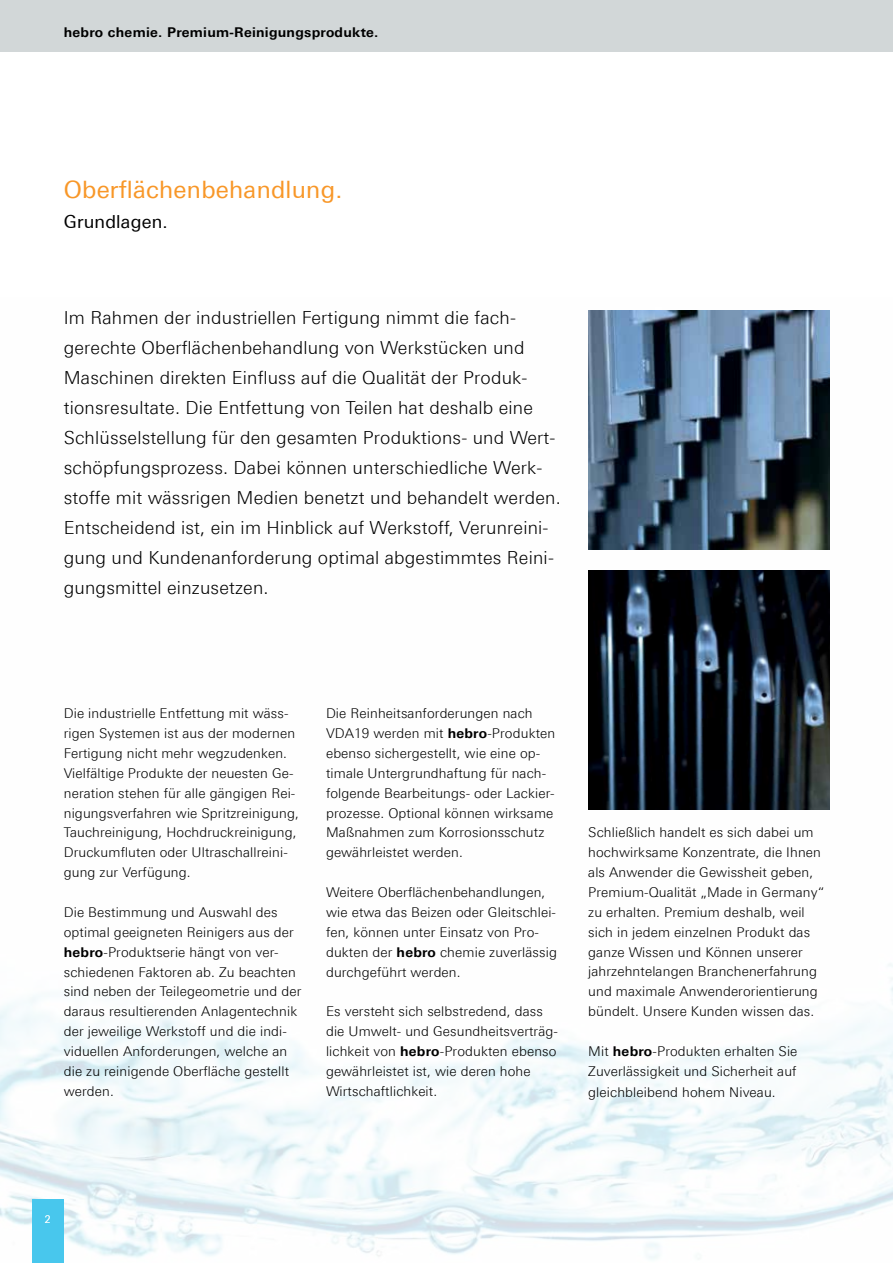
<style>
.page{position:relative;width:893px;height:1263px;background:#fff}
.page>*{position:absolute;margin:0;border:0;box-sizing:border-box;transform-origin:0 0}
.t1{font:24px "LT Univers Basic";letter-spacing:.01em;color:#f89728}
.t2{font:300 18px/30px "LT Univers Basic";letter-spacing:.01em;color:#000}
.t3{font:18px "LT Univers Basic";letter-spacing:.01em;color:#000}
.t4{font:300 13.5px/19.8px "LT Univers Basic";letter-spacing:.01em;color:#000}
.t5{font:700 13.5px "LT Univers Basic";letter-spacing:.02em;color:#000}
.t6{font:300 10.5px "LT Univers Basic";color:#fff}
.s1{font-weight:700}
</style>
<div class="page">
<img style="left:0;top:310px;width:893px;height:950px">
<div style="left:0;top:0;width:893px;height:51px;background:#d2d7d8"></div>
<div style="left:32px;top:1199px;width:32px;height:64px;background:#48c7ed"></div>
<img style="left:588px;top:571px;width:241px;height:238px">
<img style="left:588px;top:311px;width:241px;height:238px">
<p class="t5" style="left:64px;top:24px;width:316px">hebro chemie. Premium-Reinigungsprodukte.</p>
<h1 class="t1" style="left:64px;top:176px;width:280px">Oberflächenbehandlung.</h1>
<h2 class="t3" style="left:64px;top:212px;width:106px">Grundlagen.</h2>
<p class="t2" style="left:64px;top:302px;width:498px">Im Rahmen der industriellen Fertigung nimmt die fach&shy;gerechte Oberflächenbehandlung von Werkstücken und Maschinen direkten Einfluss auf die Qualität der Produk&shy;tionsresultate. Die Entfettung von Teilen hat deshalb eine Schlüsselstellung für den gesamten Produktions- und Wert&shy;schöpfungsprozess. Dabei können unterschiedliche Werk&shy;stoffe mit wässrigen Medien benetzt und behandelt werden.<br>Entscheidend ist, ein im Hinblick auf Werkstoff, Verunreini&shy;gung und Kundenanforderung optimal abgestimmtes Reini&shy;gungsmittel einzusetzen.</p>
<p class="t4" style="left:64px;top:703px;width:237px">Die industrielle Entfettung mit wäss&shy;rigen Systemen ist aus der modernen Fertigung nicht mehr wegzudenken.<br>Vielfältige Produkte der neuesten Ge&shy;neration stehen für alle gängigen Rei&shy;nigungsverfahren wie Spritzreinigung, Tauchreinigung, Hochdruckreinigung, Druckumfluten oder Ultraschallreini&shy;gung zur Verfügung.</p>
<p class="t4" style="left:64px;top:902px;width:239px">Die Bestimmung und Auswahl des optimal geeigneten Reinigers aus der <span class="s1">hebro</span>-Produktserie hängt von ver&shy;schiedenen Faktoren ab. Zu beachten sind neben der Teilegeometrie und der daraus resultierenden Anlagentechnik der jeweilige Werkstoff und die indi&shy;viduellen Anforderungen, welche an die zu reinigende Oberfläche gestellt werden.</p>
<p class="t4" style="left:326px;top:703px;width:231px">Die Reinheitsanforderungen nach VDA19 werden mit <span class="s1">hebro</span>-Produkten ebenso sichergestellt, wie eine op&shy;timale Untergrundhaftung für nach&shy;folgende Bearbeitungs- oder Lackier&shy;prozesse. Optional können wirksame Maßnahmen zum Korrosionsschutz gewährleistet werden.</p>
<p class="t4" style="left:326px;top:882px;width:233px">Weitere Oberflächenbehandlungen, wie etwa das Beizen oder Gleitschlei&shy;fen, können unter Einsatz von Pro&shy;dukten der <span class="s1">hebro</span> chemie zuverlässig durchgeführt werden.</p>
<p class="t4" style="left:326px;top:1001px;width:233px">Es versteht sich selbstredend, dass die Umwelt- und Gesundheitsverträg&shy;lichkeit von <span class="s1">hebro</span>-Produkten ebenso gewährleistet ist, wie deren hohe Wirtschaftlichkeit.</p>
<p class="t4" style="left:588px;top:822px;width:238px">Schließlich handelt es sich dabei um hochwirksame Konzentrate, die Ihnen als Anwender die Gewissheit geben, Premium-Qualität „Made in Germany“ zu erhalten. Premium deshalb, weil sich in jedem einzelnen Produkt das ganze Wissen und Können unserer jahrzehntelangen Branchenerfahrung und maximale Anwenderorientierung bündelt. Unsere Kunden wissen das.</p>
<p class="t4" style="left:588px;top:1041px;width:211px">Mit <span class="s1">hebro</span>-Produkten erhalten Sie<br>Zuverlässigkeit und Sicherheit auf</p>
<p class="t4" style="left:588px;top:1083px;width:189px">gleichbleibend hohem Niveau.</p>
<p class="t6" style="left:45px;top:1213px;width:7px">2</p>
</div>
